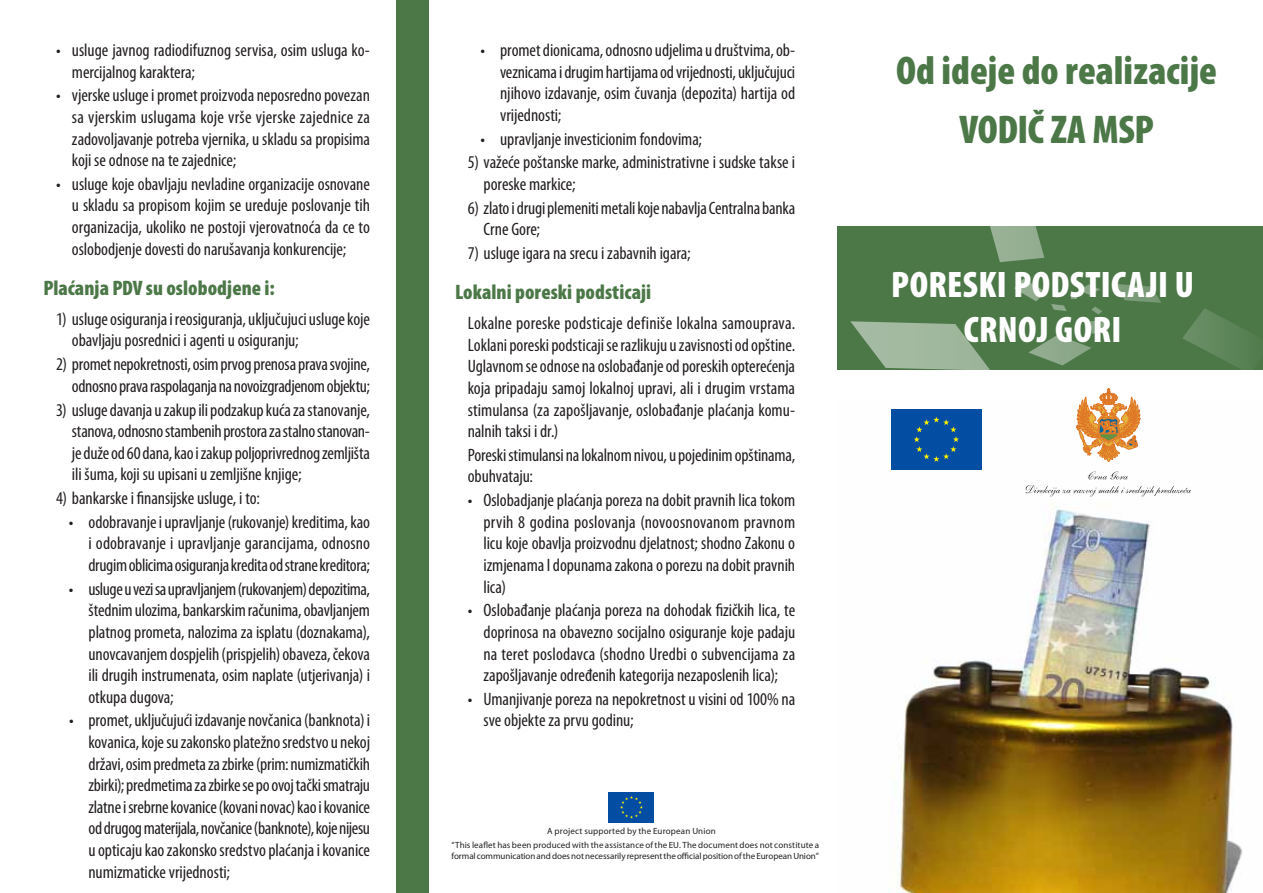
<style>
.page{position:relative;width:1263px;height:893px;background:#fff}
.page>*{position:absolute;margin:0;border:0;box-sizing:border-box;transform-origin:0 0}
.t1{font:900 condensed 40.2px/58.7px "Myriad Pro";color:#4c7848;text-align:center}
.t2{font:900 condensed 37.05px/44.5px "Myriad Pro";letter-spacing:.015em;color:#fff}
.t3{font:900 condensed 21px "Myriad Pro";letter-spacing:.005em;color:#4c7848}
.t4{font:condensed 18px/21.6px "Myriad Pro";letter-spacing:-.005em;color:#231f20;text-align:justify}
.t5{font:9px/10.8px "Myriad Pro";letter-spacing:.01em;color:#231f20}
</style>
<div class="page">
<div style="left:396px;top:0;width:33px;height:893px;background:#4c7848"></div>
<svg style="left:608px;top:792px;width:46px;height:31px"></svg>
<div style="left:609px;top:792px;width:45px;height:30px;background:#034ea2"></div>
<svg style="left:620px;top:796px;width:23px;height:22px"></svg>
<img style="left:899px;top:414px;width:344px;height:479px">
<div style="left:838px;top:226px;width:425px;height:143px;background:#4c7848"></div>
<svg style="left:850px;top:321px;width:140px;height:49px"></svg>
<svg style="left:1182px;top:308px;width:81px;height:62px"></svg>
<svg style="left:990px;top:226px;width:54px;height:36px"></svg>
<svg style="left:1115px;top:284px;width:46px;height:19px"></svg>
<svg style="left:1014px;top:279px;width:31px;height:22px"></svg>
<svg style="left:1028px;top:320px;width:80px;height:45px"></svg>
<svg style="left:1051px;top:284px;width:51px;height:30px"></svg>
<svg style="left:1087px;top:471px;width:41px;height:8px"></svg>
<svg style="left:1025px;top:485px;width:166px;height:12px"></svg>
<div style="left:889px;top:408px;width:94px;height:63px;background:linear-gradient(to bottom,#034ea2,#034ea2)"></div>
<div style="left:891px;top:409px;width:90px;height:60px;background:#034ea2"></div>
<svg style="left:913px;top:417px;width:46px;height:45px"></svg>
<svg style="left:1076px;top:388px;width:64px;height:74px"></svg>
<p class="t4" style="left:72px;top:39px;width:300px;text-indent:-16px">• usluge javnog radiodifuznog servisa, osim usluga ko&shy;mercijalnog karaktera;</p>
<p class="t4" style="left:72px;top:84px;width:300px;text-indent:-16px">• vjerskeuslugeiprometproizvoda neposrednopovezan sa vjerskim uslugama koje vrše vjerske zajednice za zadovoljavanje potreba vjernika, u skladu sa propisima koji se odnose na te zajednice;</p>
<p class="t4" style="left:72px;top:173px;width:300px;text-indent:-16px">• usluge koje obavljaju nevladine organizacije osnovane u skladu sa propisom kojim se ureduje poslovanje tih organizacija, ukoliko ne postoji vjerovatnoća da ce to oslobodjenje dovesti do narušavanja konkurencije;</p>
<p class="t3" style="left:43px;top:276px;width:233px">Plaćanja PDV su oslobodjene i:</p>
<p class="t4" style="left:72px;top:308px;width:300px;text-indent:-16px">1) uslugeosiguranjaireosiguranja,uključujuciuslugekoje obavljaju posrednici i agenti u osiguranju;</p>
<p class="t4" style="left:56px;top:353px;width:315px;text-align:right">2) promet nepokretnosti,osimprvogprenosapravasvojine, odnosnopravaraspolaganjananovoizgradjenomobjektu;</p>
<p class="t4" style="left:72px;top:399px;width:300px;text-indent:-16px">3) uslugedavanjauzakupilipodzakupkućazastanovanje, stanova,odnosnostambenihprostorazastalnostanovan&shy;jedužeod60dana,kaoizakuppoljoprivrednogzemljišta ili šuma, koji su upisani u zemljišne knjige;</p>
<p class="t4" style="left:56px;top:487px;width:205px">4) bankarske i finansijske usluge, i to:</p>
<p class="t4" style="left:88px;top:511px;width:283px;text-indent:-19px">• odobravanjeiupravljanje(rukovanje)kreditima,kao i odobravanje i upravljanje garancijama, odnosno drugimoblicimaosiguranjakreditaodstranekreditora;</p>
<p class="t4" style="left:88px;top:578px;width:283px;text-indent:-20px">• uslugeuvezisaupravljanjem(rukovanjem)depozitima, štednimulozima,bankarskimračunima,obavljanjem platnog prometa, nalozima za isplatu (doznakama), unovcavanjemdospjelih (prispjelih)obaveza,čekova ili drugih instrumenata, osim naplate (utjerivanja) i otkupa dugova;</p>
<p class="t4" style="left:88px;top:709px;width:283px;text-indent:-19px">• promet,uključujući izdavanje novčanica(banknota)i kovanica,kojesuzakonskoplatežnosredstvou nekoj državi,osimpredmetazazbirke(prim: numizmatičkih zbirki);predmetimazazbirkesepoovojtačkismatraju zlatneisrebrnekovanice(kovani novac)kaoikovanice oddrugogmaterijala,novčanice(banknote),kojenijesu uopticajukaozakonskosredstvoplaćanjaikovanice numizmaticke vrijednosti;</p>
<p class="t4" style="left:500px;top:39px;width:297px;text-indent:-19px">• prometdionicama,odnosnoudjelimaudruštvima,ob&shy;veznicamaidrugimhartijamaodvrijednosti,uključujuci njihovo izdavanje, osim čuvanja (depozita) hartija od vrijednosti;</p>
<p class="t4" style="left:481px;top:128px;width:223px">• upravljanje investicionim fondovima;</p>
<p class="t4" style="left:484px;top:151px;width:313px;text-indent:-16px">5) važeće poštanske marke, administrativne i sudske takse i poreske markice;</p>
<p class="t4" style="left:484px;top:197px;width:313px;text-indent:-16px">6) zlatoidrugiplemenitimetalikoje nabavljaCentralnabanka<br>Crne Gore;</p>
<p class="t4" style="left:468px;top:242px;width:224px">7) usluge igara na srecu i zabavnih igara;</p>
<p class="t3" style="left:455px;top:280px;width:198px">Lokalni poreski podsticaji</p>
<p class="t4" style="left:468px;top:312px;width:329px">Lokalne poreske podsticaje definiše lokalna samouprava.<br>Loklaniporeskipodsticajiserazlikujuuzavisnostiodopštine.<br>Uglavnomseodnose naoslobađanjeodporeskih opterećenja koja pripadaju samoj lokalnoj upravi, ali i drugim vrstama stimulansa (za zapošljavanje, oslobađanje plaćanja komu&shy;nalnih taksi i dr.)</p>
<p class="t4" style="left:468px;top:444px;width:329px">Poreskistimulansi nalokalnomnivou,upojedinimopštinama, obuhvataju:</p>
<p class="t4" style="left:483px;top:489px;width:313px;text-indent:-16px">• Oslobadjanje plaćanja poreza na dobit pravnih lica tokom prvih 8 godina poslovanja (novoosnovanom pravnom licu koje obavlja proizvodnu djelatnost; shodno Zakonu o izmjenamaIdopunamazakonaoporezu nadobitpravnih lica)</p>
<p class="t4" style="left:483px;top:599px;width:313px;text-indent:-16px">• Oslobađanje plaćanja poreza na dohodak fizičkih lica, te doprinosa na obavezno socijalno osiguranje koje padaju na teret poslodavca (shodno Uredbi o subvencijama za zapošljavanje određenih kategorija nezaposlenih lica);</p>
<p class="t4" style="left:484px;top:688px;width:313px;text-indent:-16px">• Umanjivanje poreza na nepokretnost u visini od 100% na sve objekte za prvu godinu;</p>
<p class="t5" style="left:547px;top:825px;width:170px">A project supported by the European Union</p>
<p class="t5" style="left:451px;top:840px;width:369px">“This leaflet has been produced with the assistance of the EU. The document does not constitute a formal communication and does not necessarily represent the official position of the European Union”</p>
<h1 class="t1" style="left:896px;top:42px;width:322px">Od ideje do realizacije<br>VODIČ ZA MSP</h1>
<h2 class="t2" style="left:891px;top:263px;width:141px">Poreski pods</h2>
<h2 class="t2" style="left:964px;top:263px;width:232px;text-indent:122px">ticaji u<br>Crnoj Gori</h2>
</div>
